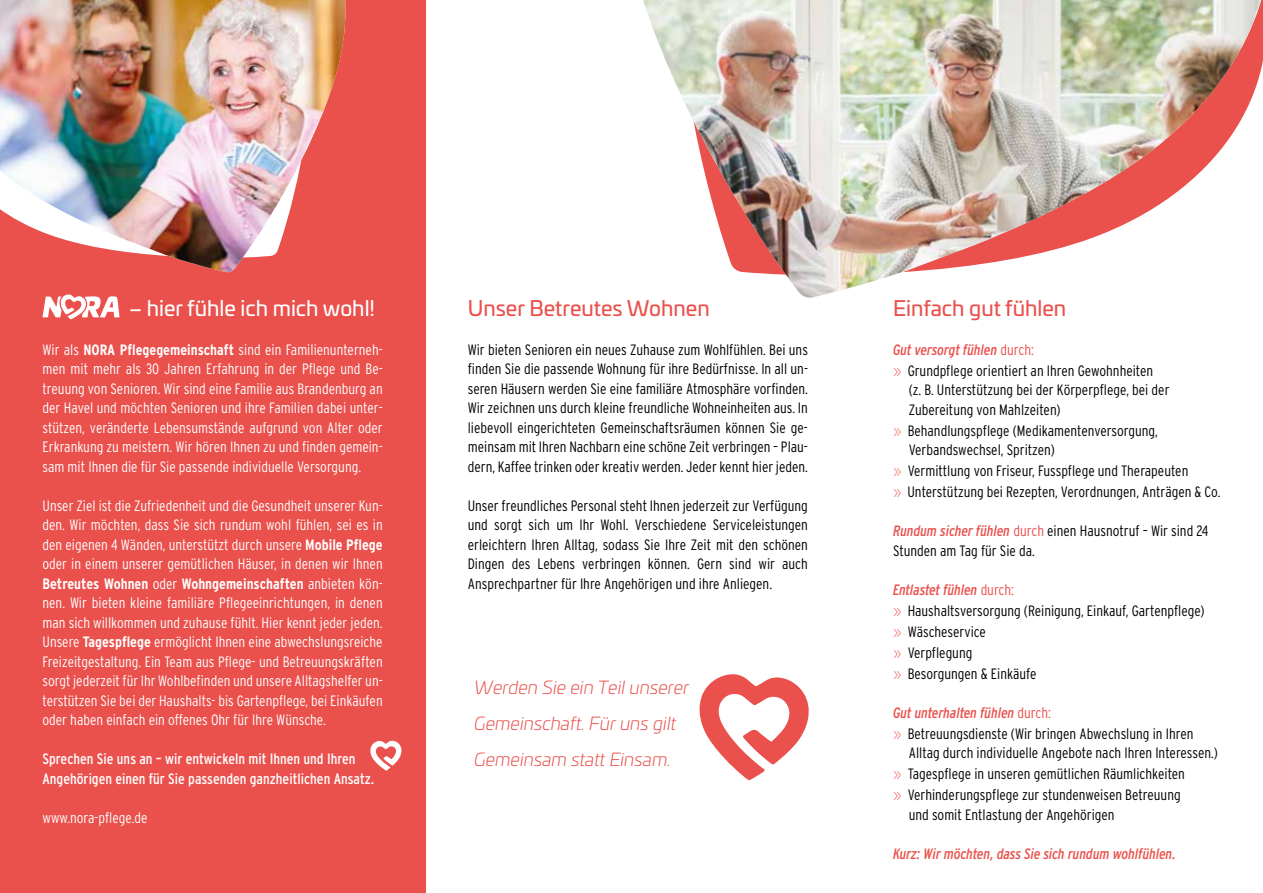
<style>
.page{position:relative;width:1263px;height:893px;background:#fff}
.page>*{position:absolute;margin:0;border:0;box-sizing:border-box;transform-origin:0 0}
.t1{font:21px "Univia Pro";color:#ea504c}
.t2{font:21px "Univia Pro";color:#fff}
.t3{font:italic 300 18px/36px "Univia Pro";color:#ea504c}
.t4{font:300 15px/19.5px "Interstate Condensed";color:#000}
.t5{font:300 15px/19.5px "Interstate Condensed";color:#fff;text-align:justify}
.t6{font:15px/19.5px "Interstate Condensed";color:#fff}
.t7{font:italic 15px "Interstate Condensed";color:#ea504c}
.s1{font-weight:700}
.s2{font-weight:400;font-style:italic;color:#ea504c}
.s3{color:#ea504c}
.s4{font-family:"Interstate";font-weight:200;color:#ea504c}
</style>
<div class="page">
<div style="left:0;top:0;width:425px;height:893px;background:#ea504c"></div>
<svg style="left:699px;top:674px;width:110px;height:106px"></svg>
<img style="left:0;top:0;width:346px;height:273px">
<img style="left:643px;top:0;width:618px;height:298px">
<svg style="left:370px;top:741px;width:32px;height:30px"></svg>
<svg style="left:42px;top:294px;width:77px;height:25px"></svg>
<h1 class="t2" style="left:129px;top:292px;width:248px">– hier fühle ich mich wohl!</h1>
<p class="t5" style="left:43px;top:339px;width:342px">Wir als <span class="s1">NORA Pflegegemeinschaft</span> sind ein Familienunterneh&shy;men mit mehr als 30 Jahren Erfahrung in der Pflege und Be&shy;treuung von Senioren. Wir sind eine Familie aus Brandenburg an der Havel und möchten Senioren und ihre Familien dabei unter&shy;stützen, veränderte Lebensumstände aufgrund von Alter oder Erkrankung zu meistern. Wir hören Ihnen zu und finden gemein&shy;sam mit Ihnen die für Sie passende individuelle Versorgung.</p>
<p class="t5" style="left:43px;top:495px;width:342px">Unser Ziel ist die Zufriedenheit und die Gesundheit unserer Kun&shy;den. Wir möchten, dass Sie sich rundum wohl fühlen, sei es in den eigenen 4 Wänden, unterstützt durch unsere <span class="s1">Mobile Pflege </span>oder in einem unserer gemütlichen Häuser, in denen wir Ihnen <span class="s1">Betreutes Wohnen</span> oder <span class="s1">Wohngemeinschaften</span> anbieten kön&shy;nen. Wir bieten kleine familiäre Pflegeeinrichtungen, in denen man sich willkommen und zuhause fühlt. Hier kennt jeder jeden.<br>Unsere <span class="s1">Tagespflege</span> ermöglicht Ihnen eine abwechslungsreiche Freizeitgestaltung. Ein Team aus Pflege- und Betreuungskräften sorgt jederzeit für Ihr Wohlbefinden und unsere Alltagshelfer un&shy;terstützen Sie bei der Haushalts- bis Gartenpflege, bei Einkäufen oder haben einfach ein offenes Ohr für Ihre Wünsche.</p>
<p class="t6" style="left:43px;top:749px;width:333px">Sprechen Sie uns an – wir entwickeln mit Ihnen und Ihren<br>Angehörigen einen für Sie passenden ganzheitlichen Ansatz.</p>
<p class="t5" style="left:43px;top:807px;width:106px">www.nora-pflege.de</p>
<h1 class="t1" style="left:468px;top:292px;width:243px">Unser Betreutes Wohnen</h1>
<p class="t4" style="left:468px;top:339px;width:342px;text-align:justify">Wir bieten Senioren ein neues Zuhause zum Wohlfühlen. Bei uns finden Sie die passende Wohnung für ihre Bedürfnisse. In all un&shy;seren Häusern werden Sie eine familiäre Atmosphäre vorfinden.<br>Wir zeichnen uns durch kleine freundliche Wohneinheiten aus. In liebevoll eingerichteten Gemeinschaftsräumen können Sie ge&shy;meinsam mit Ihren Nachbarn eine schöne Zeit verbringen – Plau&shy;dern, Kaffee trinken oder kreativ werden. Jeder kennt hier jeden.</p>
<p class="t4" style="left:468px;top:495px;width:342px;text-align:justify">Unser freundliches Personal steht Ihnen jederzeit zur Verfügung und sorgt sich um Ihr Wohl. Verschiedene Serviceleistungen erleichtern Ihren Alltag, sodass Sie Ihre Zeit mit den schönen Dingen des Lebens verbringen können. Gern sind wir auch Ansprechpartner für Ihre Angehörigen und ihre Anliegen.</p>
<p class="t3" style="left:474px;top:668px;width:216px">Werden Sie ein Teil unserer<br>Gemeinschaft. Für uns gilt<br>Gemeinsam statt Einsam.</p>
<h1 class="t1" style="left:893px;top:292px;width:175px">Einfach gut fühlen</h1>
<p class="t4" style="left:893px;top:339px;width:262px;line-height:21px"><span class="s2">Gut versorgt fühlen</span> <span class="s3">durch:<br></span><span class="s4">»</span> Grundpflege orientiert an Ihren Gewohnheiten</p>
<p class="t4" style="left:909px;top:380px;width:262px">(z. B. Unterstützung bei der Körperpflege, bei der<br>Zubereitung von Mahlzeiten)</p>
<p class="t4" style="left:909px;top:420px;width:251px;text-indent:-16px"><span class="s4">»</span> Behandlungspflege (Medikamentenversorgung,<br>Verbandswechsel, Spritzen)</p>
<p class="t4" style="left:893px;top:460px;width:329px;line-height:21px"><span class="s4">»</span> Vermittlung von Friseur, Fusspflege und Therapeuten<br><span class="s4">»</span> Unterstützung bei Rezepten, Verordnungen, Anträgen &amp; Co.</p>
<p class="t4" style="left:893px;top:521px;width:317px"><span class="s2">Rundum sicher fühlen</span> <span class="s3">durch</span> einen Hausnotruf – Wir sind 24<br>Stunden am Tag für Sie da.</p>
<p class="t4" style="left:893px;top:579px;width:313px;line-height:21px"><span class="s2">Entlastet fühlen</span> <span class="s3">durch:<br></span><span class="s4">»</span> Haushaltsversorgung (Reinigung, Einkauf, Gartenpflege) <span class="s4">»</span> Wäscheservice<br><span class="s4">»</span> Verpflegung<br><span class="s4">»</span> Besorgungen &amp; Einkäufe</p>
<p class="t4" style="left:893px;top:702px;width:302px;line-height:21px"><span class="s2">Gut unterhalten fühlen</span> <span class="s3">durch:<br></span><span class="s4">»</span> Betreuungsdienste (Wir bringen Abwechslung in Ihren</p>
<p class="t4" style="left:893px;top:742px;width:326px;line-height:21px;text-indent:16px">Alltag durch individuelle Angebote nach Ihren Interessen.) <span class="s4">»</span> Tagespflege in unseren gemütlichen Räumlichkeiten<br><span class="s4">»</span> Verhinderungspflege zur stundenweisen Betreuung</p>
<p class="t4" style="left:909px;top:804px;width:207px">und somit Entlastung der Angehörigen</p>
<p class="t7" style="left:893px;top:845px;width:284px">Kurz: Wir möchten, dass Sie sich rundum wohlfühlen.</p>
</div>
